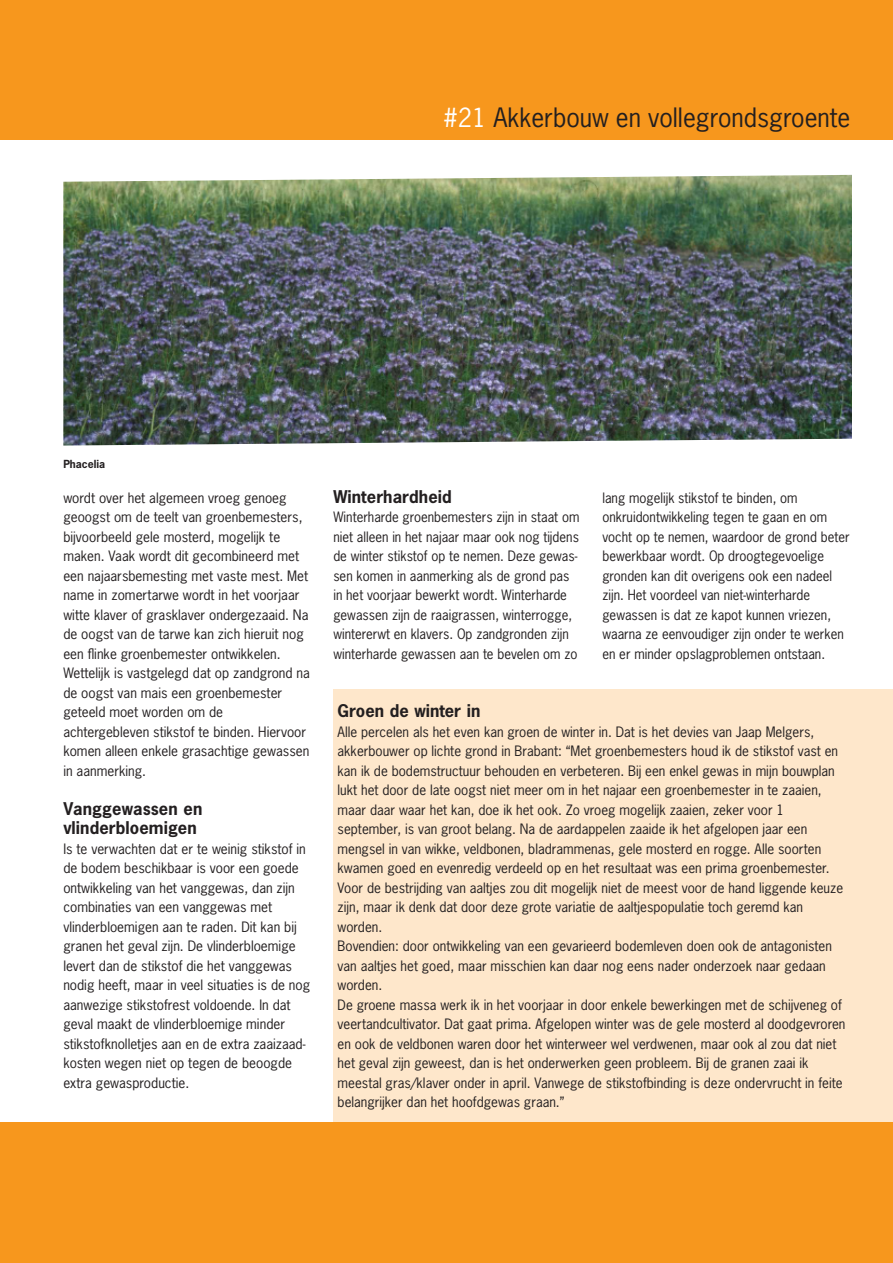
<style>
.page{position:relative;width:893px;height:1263px;background:#fff}
.page>*{position:absolute;margin:0;border:0;box-sizing:border-box;transform-origin:0 0}
.t1{font:25.2px "News Gothic";color:#231f20}
.t2{font:700 16.5px/19.5px "News Gothic";letter-spacing:.005em;color:#231f20}
.t3{font:13.5px/19.5px "News Gothic";color:#231f20}
.t4{font:700 10.5px "News Gothic";color:#231f20}
.s1{font-size:24.75px;color:#fff}
</style>
<div class="page">
<div style="left:0;top:0;width:893px;height:140px;background:#f7971d"></div>
<div style="left:0;top:1123px;width:893px;height:140px;background:#f7971d"></div>
<div style="left:333px;top:688px;width:560px;height:433px;background:#fee7cb"></div>
<img style="left:63px;top:175px;width:789px;height:271px">
<h1 class="t1" style="left:444px;top:101px;width:408px"><span class="s1">#21</span> Akkerbouw en vollegrondsgroente</h1>
<p class="t4" style="left:63px;top:457px;width:43px">Phacelia</p>
<p class="t3" style="left:63px;top:488px;width:248px">wordt over het algemeen vroeg genoeg geoogst om de teelt van groenbemesters, bijvoorbeeld gele mosterd, mogelijk te maken. Vaak wordt dit gecombineerd met een najaarsbemesting met vaste mest. Met name in zomertarwe wordt in het voorjaar witte klaver of grasklaver ondergezaaid. Na de oogst van de tarwe kan zich hieruit nog een flinke groenbemester ontwikkelen.<br>Wettelijk is vastgelegd dat op zandgrond na de oogst van mais een groenbemester geteeld moet worden om de achtergebleven stikstof te binden. Hiervoor komen alleen enkele grasachtige gewassen in aanmerking.</p>
<p class="t2" style="left:63px;top:798px;width:141px">Vanggewassen en vlinderbloemigen</p>
<p class="t3" style="left:63px;top:839px;width:248px">Is te verwachten dat er te weinig stikstof in de bodem beschikbaar is voor een goede ontwikkeling van het vanggewas, dan zijn combinaties van een vanggewas met vlinderbloemigen aan te raden. Dit kan bij granen het geval zijn. De vlinderbloemige levert dan de stikstof die het vanggewas nodig heeft, maar in veel situaties is de nog aanwezige stikstofrest voldoende. In dat geval maakt de vlinderbloemige minder stikstofknolletjes aan en de extra zaaizaad&shy;kosten wegen niet op tegen de beoogde extra gewasproductie.</p>
<p class="t2" style="left:333px;top:486px;width:120px">Winterhardheid</p>
<p class="t3" style="left:333px;top:507px;width:248px">Winterharde groenbemesters zijn in staat om niet alleen in het najaar maar ook nog tijdens de winter stikstof op te nemen. Deze gewas&shy;sen komen in aanmerking als de grond pas in het voorjaar bewerkt wordt. Winterharde gewassen zijn de raaigrassen, winterrogge, wintererwt en klavers. Op zandgronden zijn winterharde gewassen aan te bevelen om zo</p>
<p class="t3" style="left:602px;top:488px;width:249px">lang mogelijk stikstof te binden, om onkruidontwikkeling tegen te gaan en om vocht op te nemen, waardoor de grond beter bewerkbaar wordt. Op droogtegevoelige gronden kan dit overigens ook een nadeel zijn. Het voordeel van niet-winterharde gewassen is dat ze kapot kunnen vriezen, waarna ze eenvoudiger zijn onder te werken en er minder opslagproblemen ontstaan.</p>
<p class="t2" style="left:338px;top:701px;width:144px">Groen de winter in</p>
<p class="t3" style="left:338px;top:722px;width:509px">Alle percelen als het even kan groen de winter in. Dat is het devies van Jaap Melgers, akkerbouwer op lichte grond in Brabant: “Met groenbemesters houd ik de stikstof vast en kan ik de bodemstructuur behouden en verbeteren. Bij een enkel gewas in mijn bouwplan lukt het door de late oogst niet meer om in het najaar een groenbemester in te zaaien, maar daar waar het kan, doe ik het ook. Zo vroeg mogelijk zaaien, zeker voor 1 september, is van groot belang. Na de aardappelen zaaide ik het afgelopen jaar een mengsel in van wikke, veldbonen, bladrammenas, gele mosterd en rogge. Alle soorten kwamen goed en evenredig verdeeld op en het resultaat was een prima groenbemester.<br>Voor de bestrijding van aaltjes zou dit mogelijk niet de meest voor de hand liggende keuze zijn, maar ik denk dat door deze grote variatie de aaltjespopulatie toch geremd kan worden.<br>Bovendien: door ontwikkeling van een gevarieerd bodemleven doen ook de antagonisten van aaltjes het goed, maar misschien kan daar nog eens nader onderzoek naar gedaan worden.<br>De groene massa werk ik in het voorjaar in door enkele bewerkingen met de schijveneg of veertandcultivator. Dat gaat prima. Afgelopen winter was de gele mosterd al doodgevroren en ook de veldbonen waren door het winterweer wel verdwenen, maar ook al zou dat niet het geval zijn geweest, dan is het onderwerken geen probleem. Bij de granen zaai ik meestal gras/klaver onder in april. Vanwege de stikstofbinding is deze ondervrucht in feite belangrijker dan het hoofdgewas graan.”</p>
</div>
